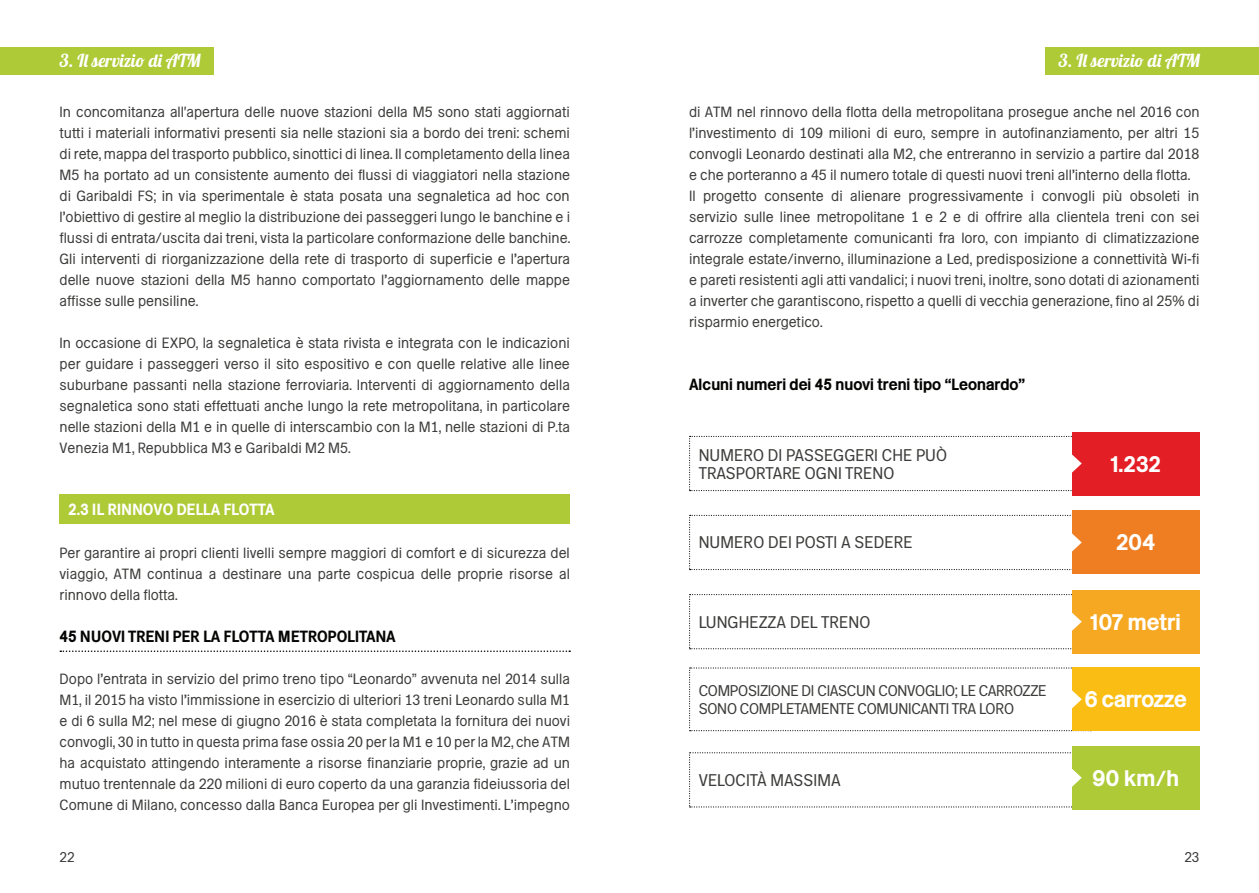
<style>
.page{position:relative;width:1259px;height:893px;background:#fff}
.page>*{position:absolute;margin:0;border:0;box-sizing:border-box;transform-origin:0 0}
.t1{font:700 24px "Metro Milano Txt";color:#fff}
.t2{font:700 24px "Metro Milano Txt";letter-spacing:-.02em;color:#fff}
.t3{font:18px/18px "Metro Milano Tab";letter-spacing:.005em;color:#3c3c3b}
.t4{font:18px "Lobster 1.4";color:#fff}
.t5{font:700 17.25px "Metro Milano Tab";color:#040503}
.t6{font:700 17.25px "Metro Milano Tab";color:#fff}
.t7{font:16.5px/18px "Metro Milano Tab";letter-spacing:-.02em;color:#3c3c3b}
.t8{font:15.75px/21px "Metro Milano Tab";color:#3c3c3b;text-align:justify}
.t9{font:15px "Metro Milano Tab";color:#3c3c3b}
</style>
<div class="page">
<div style="left:60px;top:494px;width:510px;height:30px;background:#aeca36"></div>
<div style="left:0;top:47px;width:214px;height:27px;background:#aeca36"></div>
<div style="left:1046px;top:47px;width:213px;height:27px;background:#aeca36"></div>
<svg style="left:60px;top:650px;width:510px;height:2px"></svg>
<div style="left:1071px;top:511px;width:128px;height:63px;background:#ef7e22"></div>
<div style="left:1071px;top:590px;width:128px;height:64px;background:#f7a823"></div>
<div style="left:1071px;top:432px;width:128px;height:63px;background:#e41e25"></div>
<div style="left:1071px;top:667px;width:128px;height:64px;background:#fabd13"></div>
<div style="left:1071px;top:746px;width:128px;height:64px;background:#aeca36"></div>
<svg style="left:689px;top:436px;width:393px;height:55px"></svg>
<svg style="left:689px;top:515px;width:393px;height:55px"></svg>
<svg style="left:689px;top:594px;width:392px;height:55px"></svg>
<svg style="left:689px;top:667px;width:393px;height:64px"></svg>
<svg style="left:689px;top:752px;width:393px;height:55px"></svg>
<p class="t4" style="left:60px;top:55px;width:143px">3. Il servizio di ATM</p>
<p class="t4" style="left:1058px;top:55px;width:143px">3. Il servizio di ATM</p>
<p class="t8" style="left:689px;top:103px;width:512px;text-align:left">di ATM nel rinnovo della flotta della metropolitana prosegue anche nel 2016 con l’investimento di 109 milioni di euro, sempre in autofinanziamento, per altri 15 convogli Leonardo destinati alla M2, che entreranno in servizio a partire dal 2018 e che porteranno a 45 il numero totale di questi nuovi treni all’interno della flotta.<br>Il progetto consente di alienare progressivamente i convogli più obsoleti in servizio sulle linee metropolitane 1 e 2 e di offrire alla clientela treni con sei carrozze completamente comunicanti fra loro, con impianto di climatizzazione integrale estate/inverno, illuminazione a Led, predisposizione a connettività Wi-fi e pareti resistenti agli atti vandalici; i nuovi treni, inoltre, sono dotati di azionamenti a inverter che garantiscono, rispetto a quelli di vecchia generazione, fino al 25% di risparmio energetico.</p>
<p class="t8" style="left:60px;top:103px;width:512px">In concomitanza all'apertura delle nuove stazioni della M5 sono stati aggiornati tutti i materiali informativi presenti sia nelle stazioni sia a bordo dei treni: schemi di rete, mappa del trasporto pubblico, sinottici di linea. Il completamento della linea M5 ha portato ad un consistente aumento dei flussi di viaggiatori nella stazione di Garibaldi FS; in via sperimentale è stata posata una segnaletica ad hoc con l’obiettivo di gestire al meglio la distribuzione dei passeggeri lungo le banchine e i flussi di entrata/uscita dai treni, vista la particolare conformazione delle banchine.<br>Gli interventi di riorganizzazione della rete di trasporto di superficie e l’apertura delle nuove stazioni della M5 hanno comportato l’aggiornamento delle mappe affisse sulle pensiline.</p>
<p class="t8" style="left:60px;top:334px;width:512px">In occasione di EXPO, la segnaletica è stata rivista e integrata con le indicazioni per guidare i passeggeri verso il sito espositivo e con quelle relative alle linee suburbane passanti nella stazione ferroviaria. Interventi di aggiornamento della segnaletica sono stati effettuati anche lungo la rete metropolitana, in particolare nelle stazioni della M1 e in quelle di interscambio con la M1, nelle stazioni di P.ta Venezia M1, Repubblica M3 e Garibaldi M2 M5.</p>
<p class="t5" style="left:689px;top:378px;width:338px">Alcuni numeri dei 45 nuovi treni tipo “Leonardo”</p>
<p class="t3" style="left:698px;top:447px;width:250px">NUMERO DI PASSEGGERI CHE PUÒ<br>TRASPORTARE OGNI TRENO</p>
<h1 class="t1" style="left:1110px;top:449px;width:52px">1.232</h1>
<p class="t6" style="left:68px;top:503px;width:208px">2.3 IL RINNOVO DELLA FLOTTA</p>
<p class="t8" style="left:60px;top:543px;width:512px">Per garantire ai propri clienti livelli sempre maggiori di comfort e di sicurezza del viaggio, ATM continua a destinare una parte cospicua delle proprie risorse al rinnovo della flotta.</p>
<p class="t5" style="left:60px;top:630px;width:338px">45 NUOVI TRENI PER LA FLOTTA METROPOLITANA</p>
<p class="t8" style="left:60px;top:670px;width:512px">Dopo l’entrata in servizio del primo treno tipo “Leonardo” avvenuta nel 2014 sulla M1, il 2015 ha visto l’immissione in esercizio di ulteriori 13 treni Leonardo sulla M1 e di 6 sulla M2; nel mese di giugno 2016 è stata completata la fornitura dei nuovi convogli, 30 in tutto in questa prima fase ossia 20 per la M1 e 10 per la M2, che ATM ha acquistato attingendo interamente a risorse finanziarie proprie, grazie ad un mutuo trentennale da 220 milioni di euro coperto da una garanzia fideiussoria del Comune di Milano, concesso dalla Banca Europea per gli Investimenti. L’impegno</p>
<p class="t3" style="left:698px;top:535px;width:215px">NUMERO DEI POSTI A SEDERE</p>
<h1 class="t1" style="left:1116px;top:528px;width:41px">204</h1>
<p class="t3" style="left:698px;top:614px;width:173px">LUNGHEZZA DEL TRENO</p>
<h1 class="t1" style="left:1090px;top:607px;width:92px">107 metri</h1>
<p class="t7" style="left:698px;top:683px;width:349px">COMPOSIZIONE DI CIASCUN CONVOGLIO; LE CARROZZE<br>SONO COMPLETAMENTE COMUNICANTI TRA LORO</p>
<h1 class="t2" style="left:1084px;top:685px;width:104px">6 carrozze</h1>
<p class="t3" style="left:698px;top:772px;width:144px">VELOCITÀ MASSIMA</p>
<h1 class="t1" style="left:1092px;top:763px;width:89px">90 km/h</h1>
<p class="t9" style="left:60px;top:852px;width:16px">22</p>
<p class="t9" style="left:1184px;top:852px;width:16px">23</p>
</div>
